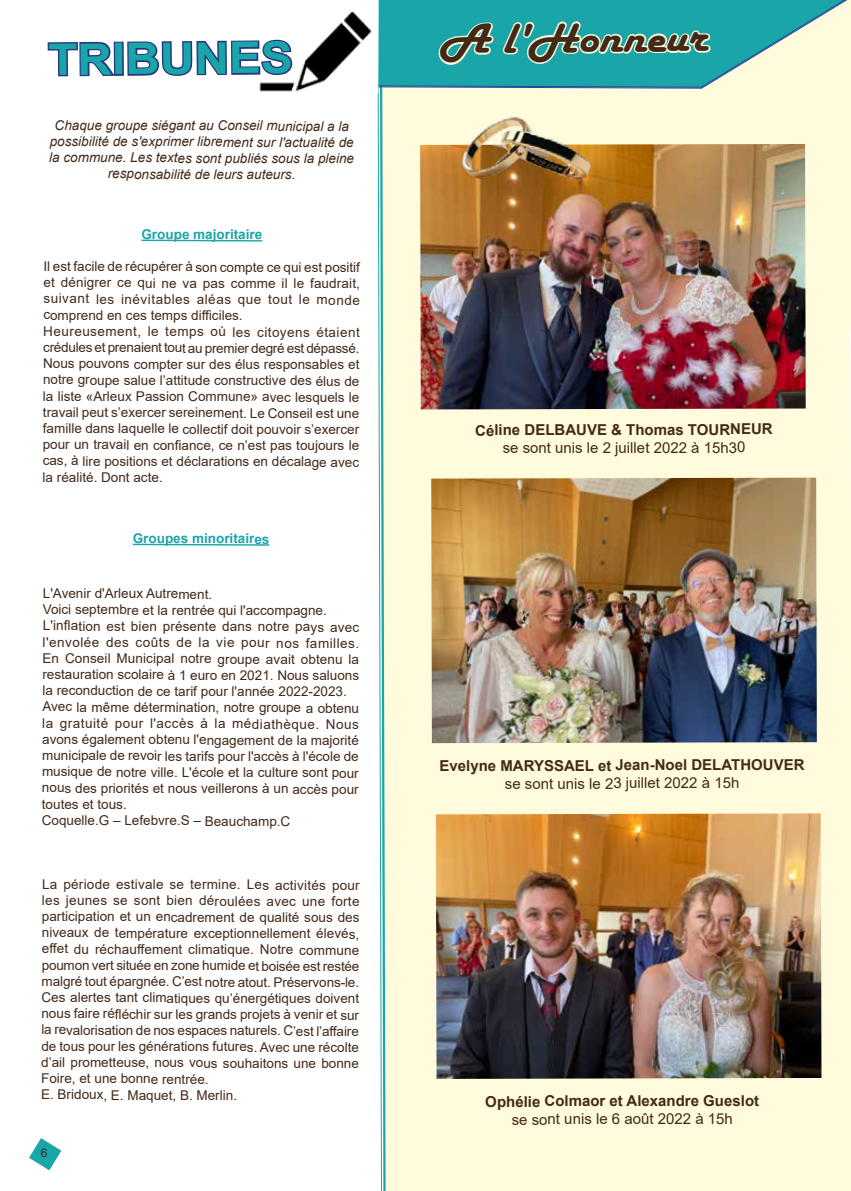
<style>
.page{position:relative;width:851px;height:1191px;background:#fff}
.page>*{position:absolute;margin:0;border:0;box-sizing:border-box;transform-origin:0 0}
.t1{font:43.5px "Harlow Solid";color:#432918;scale:1.1 1}
.t2{font:700 43.5px "Arial";color:#1aa6a9;scale:1.1 1}
.t3{font:700 15px "Arial";letter-spacing:-.005em;color:#432918}
.t4{font:15px "Arial";letter-spacing:-.005em;color:#432918}
.t5{font:13.5px/16.2px "Arial";letter-spacing:-.005em;color:#432918}
.t6{font:italic 13.5px/16.2px "Arial";color:#432918;text-align:center}
.t7{font:700 13.5px "Arial";letter-spacing:-.005em;color:#1aa6a9}
.t8{font:12px "Arial";color:#432918}
</style>
<div class="page">
<div style="left:387px;top:89px;width:463px;height:1102px;background:#fffbdc"></div>
<svg style="left:377px;top:89px;width:10px;height:1102px"></svg>
<svg style="left:47px;top:41px;width:71px;height:36px"></svg>
<div style="left:114px;top:42px;width:10px;height:34px;border:3px solid #283583"></div>
<svg style="left:127px;top:40px;width:143px;height:506px"></svg>
<svg style="left:29px;top:1138px;width:32px;height:32px"></svg>
<img style="left:420px;top:144px;width:385px;height:265px">
<img style="left:442px;top:90px;width:169px;height:116px">
<img style="left:431px;top:477px;width:385px;height:266px">
<img style="left:436px;top:813px;width:385px;height:266px">
<div style="left:815px;top:89px;width:35px;height:242px;background:#fffbdc"></div>
<svg style="left:378px;top:0;width:472px;height:88px;background:#51b7b4"></svg>
<svg style="left:436px;top:19px;width:276px;height:48px;background:#56bcb6"></svg>
<div style="left:298px;top:0;width:80px;height:94px;background:#fff"></div>
<img style="left:257px;top:11px;width:115px;height:87px">
<h1 class="t2" style="left:48px;top:30px;width:224px;rotate:-1deg">TRIBUNES</h1>
<p class="t6" style="left:49px;top:118px;width:306px">Chaque groupe siégant au Conseil municipal a la possibilité de s'exprimer librement sur l'actualité de la commune. Les textes sont publiés sous la pleine responsabilité de leurs auteurs.</p>
<p class="t7" style="left:141px;top:225px;width:122px">Groupe majoritaire</p>
<p class="t5" style="left:43px;top:259px;width:319px">Il est facile de récupérer à son compte ce qui est positif et dénigrer ce qui ne va pas comme il le faudrait, suivant les inévitables aléas que tout le monde comprend en ces temps difficiles.<br>Heureusement, le temps où les citoyens étaient crédules et prenaient tout au premier degré est dépassé.<br>Nous pouvons compter sur des élus responsables et notre groupe salue l’attitude constructive des élus de la liste «Arleux Passion Commune» avec lesquels le travail peut s’exercer sereinement. Le Conseil est une famille dans laquelle le collectif doit pouvoir s’exercer pour un travail en confiance, ce n’est pas toujours le cas, à lire positions et déclarations en décalage avec la réalité. Dont acte.</p>
<p class="t7" style="left:133px;top:529px;width:138px">Groupes minoritaires</p>
<p class="t5" style="left:42px;top:585px;width:319px">L'Avenir d'Arleux Autrement.<br>Voici septembre et la rentrée qui l'accompagne.<br>L'inflation est bien présente dans notre pays avec l'envolée des coûts de la vie pour nos familles.<br>En Conseil Municipal notre groupe avait obtenu la restauration scolaire à 1 euro en 2021. Nous saluons la reconduction de ce tarif pour l'année 2022-2023.<br>Avec la même détermination, notre groupe a obtenu la gratuité pour l'accès à la médiathèque. Nous avons également obtenu l'engagement de la majorité municipale de revoir les tarifs pour l'accès à l'école de musique de notre ville. L'école et la culture sont pour nous des priorités et nous veillerons à un accès pour toutes et tous.<br>Coquelle.G – Lefebvre.S – Beauchamp.C</p>
<p class="t5" style="left:41px;top:876px;width:320px">La période estivale se termine. Les activités pour les jeunes se sont bien déroulées avec une forte participation et un encadrement de qualité sous des niveaux de température exceptionnellement élevés, effet du réchauffement climatique. Notre commune poumon vert située en zone humide et boisée est restée malgré tout épargnée. C’est notre atout. Préservons-le.<br>Ces alertes tant climatiques qu’énergétiques doivent nous faire réfléchir sur les grands projets à venir et sur la revalorisation de nos espaces naturels. C’est l’affaire de tous pour les générations futures. Avec une récolte d’ail prometteuse, nous vous souhaitons une bonne Foire, et une bonne rentrée.<br>E. Bridoux, E. Maquet, B. Merlin.</p>
<p class="t8" style="left:41px;top:1145px;width:8px">6</p>
<h1 class="t1" style="left:440px;top:17px;width:244px;rotate:-1deg">A l'Honneur</h1>
<p class="t3" style="left:475px;top:419px;width:299px">Céline DELBAUVE &amp; Thomas TOURNEUR</p>
<p class="t4" style="left:502px;top:437px;width:244px">se sont unis le 2 juillet 2022 à 15h30</p>
<p class="t3" style="left:439px;top:754px;width:366px">Evelyne MARYSSAEL et Jean-Noel DELATHOUVER</p>
<p class="t4" style="left:505px;top:773px;width:236px">se sont unis le 23 juillet 2022 à 15h</p>
<p class="t3" style="left:485px;top:1090px;width:275px">Ophélie Colmaor et Alexandre Gueslot</p>
<p class="t4" style="left:511px;top:1108px;width:223px">se sont unis le 6 août 2022 à 15h</p>
</div>
